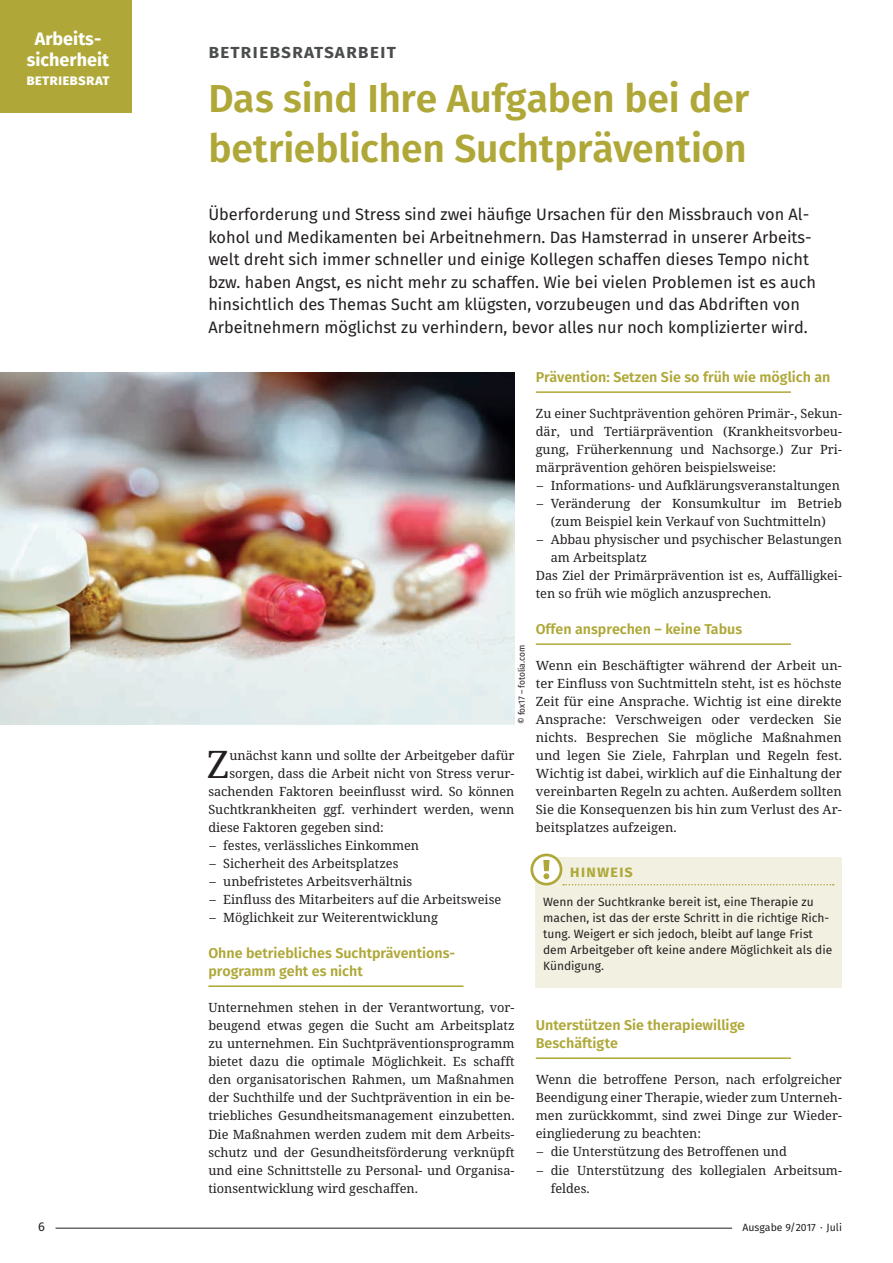
<style>
.page{position:relative;width:893px;height:1263px;background:#fff}
.page>*{position:absolute;margin:0;border:0;box-sizing:border-box;transform-origin:0 0}
.t1{font:600 39px/49.5px "Fira Sans";letter-spacing:-.005em;color:#afa838}
.t2{font:37.95px "Noto Serif";color:#231f20}
.t3{font:600 19.5px "Fira Sans";letter-spacing:.05em;color:#4b4c4d}
.t4{font:700 18px/21px "Fira Sans";color:#fff;text-align:center}
.t5{font:16.5px/22.5px "Fira Sans";color:#231f20}
.t6{font:600 16.5px "Fira Sans";color:#afa838}
.t7{font:700 15px "Fira Sans";letter-spacing:.005em;color:#fff}
.t8{font:600 14.25px/18px "Fira Sans";color:#afa838}
.t9{font:12.75px/18px "Noto Serif";color:#231f20;text-align:justify}
.t10{font:12.75px "Fira Sans";color:#231f20}
.t11{font:12px/15.9px "Fira Sans";color:#231f20}
.t12{font:10.5px "Fira Sans";color:#231f20}
.t13{font:9px "Fira Sans";color:#231f20;scale:.93 1}
</style>
<div class="page">
<hr style="left:56px;top:1228px;width:676px;height:1px;background:#231f20">
<div style="left:0;top:0;width:132px;height:112px;background:#afa838"></div>
<hr style="left:208px;top:985px;width:255px;height:2px;background:#afa838">
<hr style="left:536px;top:391px;width:255px;height:2px;background:#afa838">
<hr style="left:536px;top:643px;width:255px;height:2px;background:#afa838">
<hr style="left:536px;top:1057px;width:255px;height:2px;background:#afa838">
<img style="left:0;top:373px;width:514px;height:351px">
<div style="left:536px;top:858px;width:306px;height:130px;background:#f2f1e1"></div>
<svg style="left:530px;top:853px;width:304px;height:32px"></svg>
<h3 class="t4" style="left:27px;top:29px;width:84px">Arbeits&shy;sicherheit</h3>
<p class="t7" style="left:26px;top:69px;width:85px">Betriebsrat</p>
<h3 class="t3" style="left:208px;top:38px;width:189px">BETRIEBSRATSARBEIT</h3>
<h1 class="t1" style="left:208px;top:74px;width:542px">Das sind Ihre Aufgaben bei der betrieblichen Suchtprävention</h1>
<p class="t5" style="left:208px;top:203px;width:609px">Überforderung und Stress sind zwei häufige Ursachen für den Missbrauch von Al&shy;kohol und Medikamenten bei Arbeitnehmern. Das Hamsterrad in unserer Arbeits&shy;welt dreht sich immer schneller und einige Kollegen schaffen dieses Tempo nicht bzw. haben Angst, es nicht mehr zu schaffen. Wie bei vielen Problemen ist es auch hinsichtlich des Themas Sucht am klügsten, vorzubeugen und das Abdriften von Arbeitnehmern möglichst zu verhindern, bevor alles nur noch komplizierter wird.</p>
<p class="t13" style="left:515px;top:724px;width:87px;rotate:-90deg">© fox17 – fotolia.com</p>
<h2 class="t2" style="left:207px;top:739px;width:24px">Z</h2>
<p class="t9" style="left:229px;top:746px;width:287px">unächst kann und sollte der Arbeitgeber dafür</p>
<p class="t9" style="left:229px;top:764px;width:287px">sorgen, dass die Arbeit nicht von Stress verur-</p>
<p class="t9" style="left:208px;top:782px;width:308px">sachenden Faktoren beeinflusst wird. So können</p>
<p class="t9" style="left:208px;top:800px;width:308px">Suchtkrankheiten ggf. verhindert werden, wenn</p>
<p class="t9" style="left:208px;top:818px;width:177px">diese Faktoren gegeben sind:</p>
<p class="t9" style="left:209px;top:836px;width:211px">– festes, verlässliches Einkommen</p>
<p class="t9" style="left:209px;top:854px;width:191px">– Sicherheit des Arbeitsplatzes</p>
<p class="t9" style="left:209px;top:872px;width:204px">– unbefristetes Arbeitsverhältnis</p>
<p class="t9" style="left:209px;top:890px;width:293px">– Einfluss des Mitarbeiters auf die Arbeitsweise</p>
<p class="t9" style="left:209px;top:908px;width:230px">– Möglichkeit zur Weiterentwicklung</p>
<p class="t8" style="left:208px;top:944px;width:247px">Ohne betriebliches Suchtpräventions&shy;programm geht es nicht</p>
<p class="t9" style="left:208px;top:998px;width:308px">Unternehmen stehen in der Verantwortung, vor&shy;beugend etwas gegen die Sucht am Arbeitsplatz zu unternehmen. Ein Suchtpräventionsprogramm bietet dazu die optimale Möglichkeit. Es schafft den organisatorischen Rahmen, um Maßnahmen der Suchthilfe und der Suchtprävention in ein be&shy;triebliches Gesundheitsmanagement einzubetten.<br>Die Maßnahmen werden zudem mit dem Arbeits&shy;schutz und der Gesundheitsförderung verknüpft und eine Schnittstelle zu Personal- und Organisa&shy;tionsentwicklung wird geschaffen.</p>
<p class="t8" style="left:536px;top:368px;width:296px">Prävention: Setzen Sie so früh wie möglich an</p>
<p class="t9" style="left:536px;top:404px;width:308px">Zu einer Suchtprävention gehören Primär-, Sekun&shy;där, und Tertiärprävention (Krankheitsvorbeu&shy;gung, Früherkennung und Nachsorge.) Zur Pri&shy;märprävention gehören beispielsweise:</p>
<p class="t9" style="left:537px;top:476px;width:305px">– Informations- und Aufklärungsveranstaltungen</p>
<p class="t9" style="left:537px;top:494px;width:307px;text-align:center">– Veränderung der Konsumkultur im Betrieb (zum Beispiel kein Verkauf von Suchtmitteln)</p>
<p class="t9" style="left:537px;top:530px;width:307px">– Abbau physischer und psychischer Belastungen</p>
<p class="t9" style="left:551px;top:548px;width:98px">am Arbeitsplatz</p>
<p class="t9" style="left:536px;top:566px;width:308px">Das Ziel der Primärprävention ist es, Auffälligkei-</p>
<p class="t9" style="left:536px;top:584px;width:237px">ten so früh wie möglich anzusprechen.</p>
<p class="t8" style="left:536px;top:620px;width:208px">Offen ansprechen – keine Tabus</p>
<p class="t9" style="left:536px;top:656px;width:308px">Wenn ein Beschäftigter während der Arbeit un&shy;ter Einfluss von Suchtmitteln steht, ist es höchste Zeit für eine Ansprache. Wichtig ist eine direkte Ansprache: Verschweigen oder verdecken Sie nichts. Besprechen Sie mögliche Maßnahmen und legen Sie Ziele, Fahrplan und Regeln fest.<br>Wichtig ist dabei, wirklich auf die Einhaltung der vereinbarten Regeln zu achten. Außerdem sollten Sie die Konsequenzen bis hin zum Verlust des Ar&shy;beitsplatzes aufzeigen.</p>
<p class="t6" style="left:570px;top:859px;width:65px">Hinweis</p>
<p class="t11" style="left:543px;top:894px;width:291px">Wenn der Suchtkranke bereit ist, eine Therapie zu machen, ist das der erste Schritt in die richtige Rich&shy;tung. Weigert er sich jedoch, bleibt auf lange Frist dem Arbeitgeber oft keine andere Möglichkeit als die Kündigung.</p>
<p class="t8" style="left:536px;top:1016px;width:211px">Unterstützen Sie therapiewillige<br>Beschäftigte</p>
<p class="t9" style="left:536px;top:1070px;width:308px">Wenn die betroffene Person, nach erfolgreicher Beendigung einer Therapie, wieder zum Unterneh&shy;men zurückkommt, sind zwei Dinge zur Wieder&shy;eingliederung zu beachten:</p>
<p class="t9" style="left:537px;top:1142px;width:252px">– die Unterstützung des Betroffenen und</p>
<p class="t9" style="left:551px;top:1160px;width:292px;text-indent:-14px">– die Unterstützung des kollegialen Arbeitsum&shy;feldes.</p>
<p class="t10" style="left:38px;top:1217px;width:8px">6</p>
<p class="t12" style="left:743px;top:1220px;width:101px">Ausgabe 9/2017 · Juli</p>
</div>
